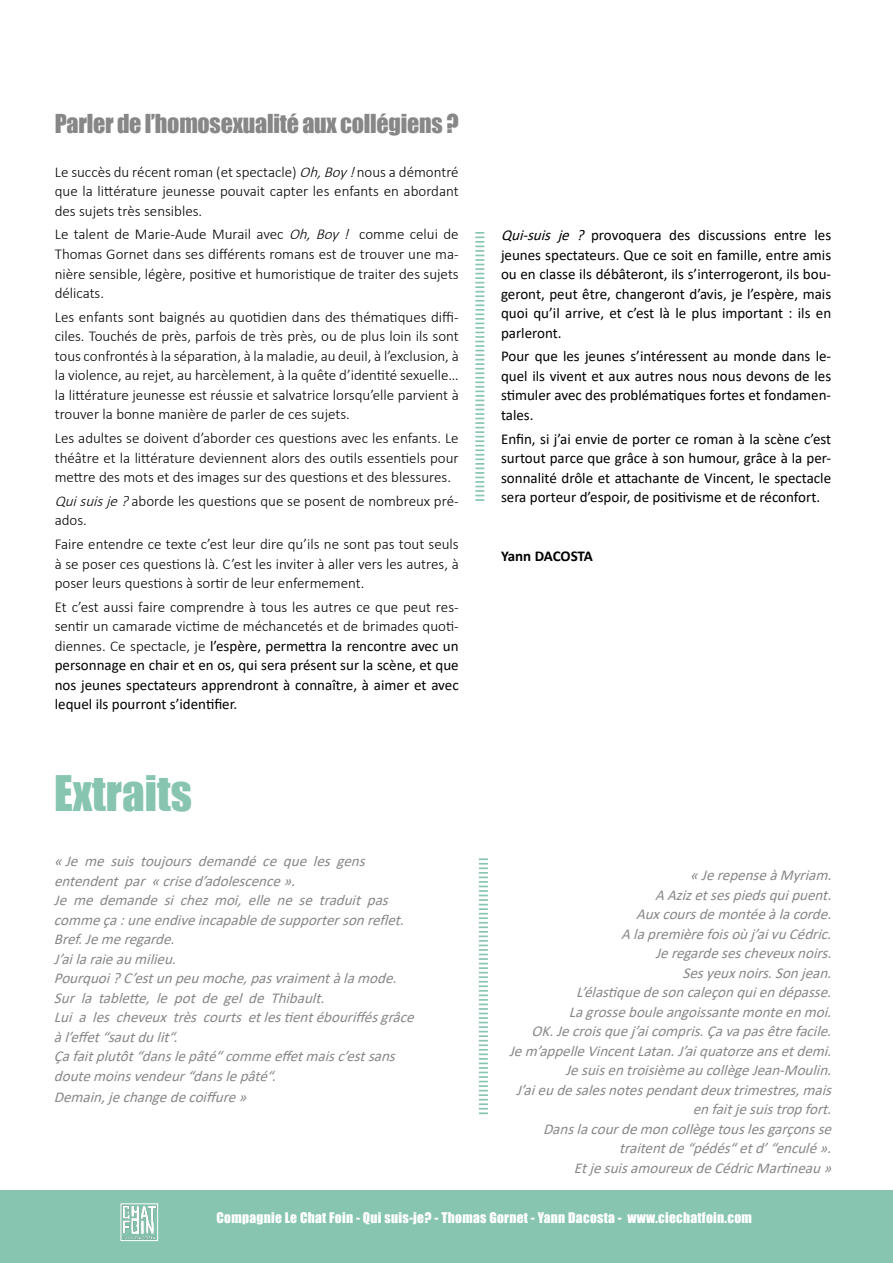
<style>
.page{position:relative;width:893px;height:1263px;background:#fff}
.page>*{position:absolute;margin:0;border:0;box-sizing:border-box;transform-origin:0 0}
.t1{font:45px "Impact";color:#87c5b0}
.t2{font:24px "Impact";letter-spacing:-.01em;color:#878787}
.t3{font:300 15px/19.5px "Calibri";color:#000;text-align:justify}
.t4{font:italic 15px/19.5px "Calibri";color:#878787}
.t5{font:15px/19.5px "Calibri";color:#000;text-align:justify}
.t6{font:700 15px "Calibri";letter-spacing:-.01em;color:#000}
.t7{font:13.5px "Impact";letter-spacing:.02em;color:#fff}
.s1{font-style:italic}
.s2{font-weight:300}
</style>
<div class="page">
<div style="left:0;top:1191px;width:893px;height:72px;background:#87c5b0"></div>
<img style="left:122px;top:1205px;width:34px;height:34px">
<div style="left:120px;top:1203px;width:38px;height:38px;border:1px solid #fff"></div>
<svg style="left:475px;top:232px;width:9px;height:269px"></svg>
<svg style="left:479px;top:858px;width:9px;height:256px"></svg>
<h2 class="t2" style="left:55px;top:105px;width:405px">Parler de l’homosexualité aux collégiens ?</h2>
<p class="t3" style="left:55px;top:162px;width:405px">Le succès du récent roman (et spectacle) <span class="s1">Oh,Boy!</span>nous a démontré que la littérature jeunesse pouvait capter les enfants en abordant des sujets très sensibles.</p>
<p class="t3" style="left:55px;top:225px;width:405px">Le talent de Marie-Aude Murail avec <span class="s1">Oh,Boy!</span> comme celui de Thomas Gornet dans ses différents romans est de trouver une ma&shy;nière sensible, légère, positive et humoristique de traiter des sujets délicats.</p>
<p class="t3" style="left:55px;top:307px;width:405px">Les enfants sont baignés au quotidien dans des thématiques diffi&shy;ciles. Touchés de près, parfois de très près, ou de plus loin ils sont tous confrontés à la séparation, à la maladie, au deuil, à l’exclusion, à la violence, au rejet, au harcèlement, à la quête d’identité sexuelle… la littérature jeunesse est réussie et salvatrice lorsqu’elle parvient à trouver la bonne manière de parler de ces sujets.</p>
<p class="t3" style="left:55px;top:428px;width:405px">Les adultes se doivent d’aborder ces questions avec les enfants. Le théâtre et la littérature deviennent alors des outils essentiels pour mettre des mots et des images sur des questions et des blessures.</p>
<p class="t3" style="left:55px;top:491px;width:405px"><span class="s1">Quisuisje?</span>aborde les questions que se posent de nombreux pré&shy;ados.</p>
<p class="t3" style="left:55px;top:534px;width:405px">Faire entendre ce texte c’est leur dire qu’ils ne sont pas tout seuls à se poser ces questions là. C’est les inviter à aller vers les autres, à poser leurs questions à sortir de leur enfermement.</p>
<p class="t5" style="left:55px;top:597px;width:405px"><span class="s2">Et c’est aussi faire comprendre à tous les autres ce que peut res&shy;sentir un camarade victime de méchancetés et de brimades quoti&shy;diennes. Ce spectacle, je</span> l’espère, permettra la rencontre avec un personnage en chair et en os, qui sera présent sur la scène, et que nos jeunes spectateurs apprendront à connaître, à aimer et avec lequel ils pourront s’identifier.</p>
<h1 class="t1" style="left:54px;top:758px;width:140px">Extraits</h1>
<p class="t4" style="left:54px;top:851px;width:367px">«Je me suis toujours demandé ce que les gens entendent par «crised’adolescence».<br>Je me demande si chez moi, elle ne se traduit pas commeça:uneendiveincapabledesupportersonreflet.<br>Bref.Jemeregarde.<br>J’ailaraieaumilieu.<br>Pourquoi?C’estunpeumoche,pasvraimentàlamode.<br>Sur la tablette, le pot de gel de Thibault.<br>Lui a les cheveux très courts etlestientébouriffésgrâce àl’effet“sautdulit“.<br>Çafaitplutôt“danslepâté“commeeffetmaisc’estsans doutemoinsvendeur“danslepâté“.</p>
<p class="t4" style="left:54px;top:1087px;width:199px">Demain,jechangedecoiffure»</p>
<p class="t5" style="left:501px;top:225px;width:332px"><span class="s1">Qui-suis je ?</span> provoquera des discussions entre les jeunes spectateurs. Que ce soit en famille, entre amis ou en classe ils débâteront, ils s’interrogeront, ils bou&shy;geront, peut être, changeront d’avis, je l’espère, mais quoi qu’il arrive, et c’est là le plus important : ils en parleront.</p>
<p class="t5" style="left:501px;top:346px;width:332px">Pour que les jeunes s’intéressent au monde dans le&shy;quel ils vivent et aux autres nous nous devons de les stimuler avec des problématiques fortes et fondamen&shy;tales.</p>
<p class="t5" style="left:501px;top:429px;width:332px">Enfin, si j’ai envie de porter ce roman à la scène c’est surtout parce que grâce à son humour, grâce à la per&shy;sonnalité drôle et attachante de Vincent, le spectacle sera porteur d’espoir, de positivisme et de réconfort.</p>
<p class="t6" style="left:501px;top:545px;width:93px">Yann DACOSTA</p>
<p class="t4" style="left:509px;top:865px;width:329px;text-align:right">«JerepenseàMyriam.<br>AAzizetsespiedsquipuent.<br>Auxcoursdemontéeàlacorde.<br>Alapremièrefoisoùj’aivuCédric.<br>Jeregardesescheveuxnoirs.<br>Sesyeuxnoirs.Sonjean.<br>L’élastiquedesoncaleçonquiendépasse.<br>Lagrossebouleangoissantemonteenmoi.<br>OK.Jecroisquej’aicompris.Çavapasêtrefacile.<br>Jem’appelleVincentLatan.J’aiquatorzeansetdemi.<br>JesuisentroisièmeaucollègeJean-Moulin.<br>J’aieudesalesnotespendantdeuxtrimestres,mais enfaitjesuistropfort.<br>Danslacourdemoncollègetouslesgarçonsse traitentde“pédés“etd’“enculé».<br>EtjesuisamoureuxdeCédricMartineau»</p>
<p class="t7" style="left:216px;top:1207px;width:537px">Compagnie Le Chat Foin - Qui suis-je? - Thomas Gornet - Yann Dacosta - www.ciechatfoin.com</p>
</div>
